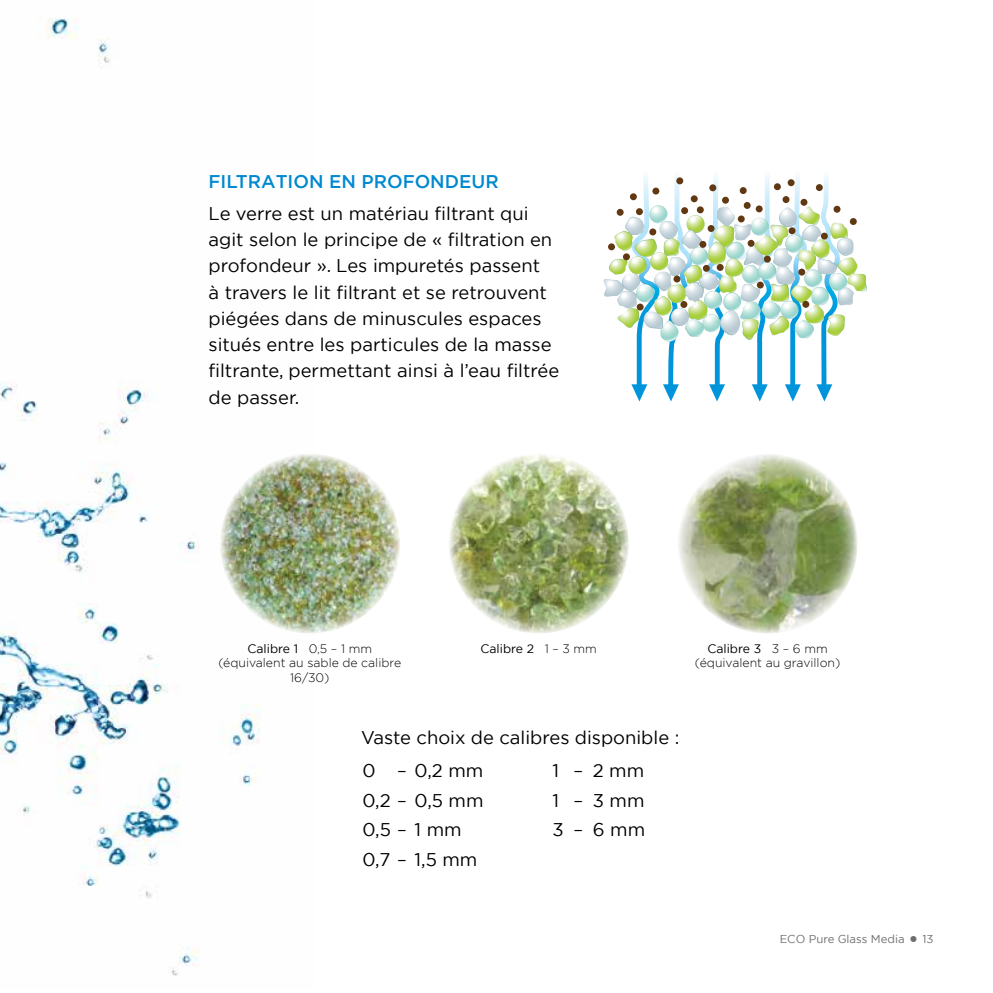
<style>
.page{position:relative;width:993px;height:993px;background:#fff}
.page>*{position:absolute;margin:0;border:0;box-sizing:border-box;transform-origin:0 0}
.t1{font:18.38px/26.2px "Gotham";color:#000}
.t2{font:500 18.38px "Gotham";color:#0089cf}
.t3{font:300 12.25px/14.7px "Gotham";color:#000;text-align:center}
.t4{font:12.25px "Gotham";color:#000}
.t5{font:11.38px "Gotham";color:#6d6e71}
.s1{font-weight:400}
.s2{font-weight:300}
.s3{font-size:22.75px}
</style>
<div class="page">
<img style="left:0;top:18px;width:300px;height:958px">
<img style="left:448px;top:453px;width:180px;height:180px;border-radius:90px">
<img style="left:219px;top:453px;width:181px;height:180px;border-radius:90px">
<img style="left:677px;top:453px;width:180px;height:180px;border-radius:90px">
<svg style="left:603px;top:175px;width:264px;height:226px"></svg>
<p class="t2" style="left:208px;top:170px;width:291px">FILTRATION EN PROFONDEUR</p>
<p class="t1" style="left:208px;top:200px;width:352px">Le verre est un matériau filtrant qui agit selon le principe de « filtration en profondeur ». Les impuretés passent<br>à travers le lit filtrant et se retrouvent piégées dans de minuscules espaces situés entre les particules de la masse filtrante, permettant ainsi à l’eau filtrée de passer.</p>
<p class="t3" style="left:218px;top:640px;width:184px"><span class="s1">Calibre 1</span> 0,5 – 1 mm (équivalent au sable de calibre<br>16/30)</p>
<p class="t4" style="left:480px;top:640px;width:118px">Calibre 2 <span class="s2">1 – 3 mm</span></p>
<p class="t3" style="left:694px;top:640px;width:147px"><span class="s1">Calibre 3</span> 3 – 6 mm (équivalent au gravillon)</p>
<p class="t1" style="left:361px;top:723px;width:320px">Vaste choix de calibres disponible :</p>
<p class="t1" style="left:362px;top:754px;width:123px;line-height:29.8px">0 – 0,2 mm<br>0,2 – 0,5 mm<br>0,5 – 1 mm<br>0,7 – 1,5 mm</p>
<p class="t1" style="left:552px;top:754px;width:94px;line-height:29.8px;text-align:justify">1 –2 mm 1 – 3 mm 3–6 mm</p>
<p class="t5" style="left:779px;top:931px;width:155px">ECO Pure Glass Media <span class="s3">•</span> 13</p>
</div>
